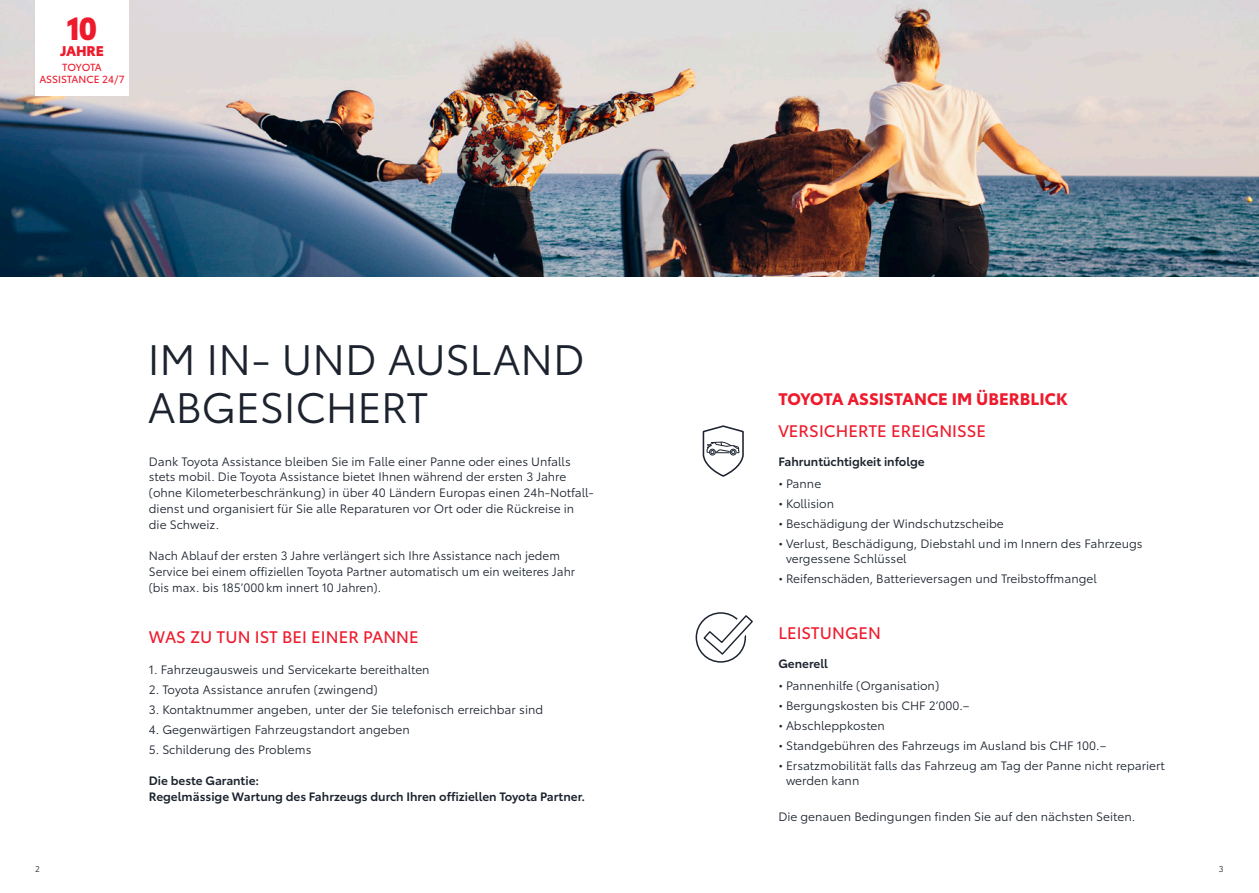
<style>
.page{position:relative;width:1259px;height:893px;background:#fff}
.page>*{position:absolute;margin:0;border:0;box-sizing:border-box;transform-origin:0 0}
.t1{font:42px/48px "Toyota Type";letter-spacing:-.005em;color:#1c232e}
.t2{font:900 31.5px "Toyota Type";color:#ee1b2d}
.t3{font:16.5px "Toyota Type";letter-spacing:.005em;color:#ee1b2d}
.t4{font:700 16.5px "Toyota Type";letter-spacing:.005em;color:#ee1b2d}
.t5{font:900 13.95px "Toyota Type";letter-spacing:-.015em;color:#ee1b2d}
.t6{font:12px/15.8px "Toyota Type";color:#1c232e}
.t7{font:600 12px/15.8px "Toyota Type";color:#1c232e}
.t8{font:10.2px/12px "Toyota Type";letter-spacing:-.015em;color:#ee1b2d;text-align:center}
.t9{font:8.25px "Toyota Type";color:#1c232e}
</style>
<div class="page">
<img style="left:0;top:0;width:1259px;height:276px">
<svg style="left:695px;top:612px;width:58px;height:51px"></svg>
<svg style="left:702px;top:425px;width:42px;height:52px"></svg>
<div style="left:35px;top:0;width:94px;height:96px;background:#fff"></div>
<h2 class="t2" style="left:66px;top:4px;width:33px">10</h2>
<p class="t5" style="left:60px;top:40px;width:45px">JAHRE</p>
<p class="t8" style="left:39px;top:61px;width:87px">TOYOTA<br>ASSISTANCE 24/7</p>
<h1 class="t1" style="left:148px;top:333px;width:438px">IM IN- UND AUSLAND<br>ABGESICHERT</h1>
<p class="t6" style="left:149px;top:453px;width:445px">Dank Toyota Assistance bleiben Sie im Falle einer Panne oder eines Unfalls stets mobil. Die Toyota Assistance bietet Ihnen während der ersten 3 Jahre (ohne Kilometerbeschränkung) in über 40 Ländern Europas einen 24h-Notfall&shy;dienst und organisiert für Sie alle Reparaturen vor Ort oder die Rückreise in die Schweiz.</p>
<p class="t6" style="left:149px;top:547px;width:428px">Nach Ablauf der ersten 3 Jahre verlängert sich Ihre Assistance nach jedem<br>Service bei einem offiziellen Toyota Partner automatisch um ein weiteres Jahr (bis max. bis 185’000km innert 10 Jahren).</p>
<h3 class="t3" style="left:149px;top:625px;width:271px">WAS ZU TUN IST BEI EINER PANNE</h3>
<p class="t6" style="left:149px;top:661px;width:282px">1. Fahrzeugausweis und Servicekarte bereithalten</p>
<p class="t6" style="left:149px;top:681px;width:230px">2. Toyota Assistance anrufen (zwingend)</p>
<p class="t6" style="left:149px;top:701px;width:396px">3. Kontaktnummer angeben, unter der Sie telefonisch erreichbar sind</p>
<p class="t6" style="left:149px;top:721px;width:262px">4. Gegenwärtigen Fahrzeugstandort angeben</p>
<p class="t6" style="left:149px;top:741px;width:164px">5. Schilderung des Problems</p>
<p class="t7" style="left:149px;top:772px;width:438px">Die beste Garantie:<br>Regelmässige Wartung des Fahrzeugs durch Ihren offiziellen Toyota Partner.</p>
<h3 class="t4" style="left:778px;top:386px;width:291px">TOYOTA ASSISTANCE IM ÜBERBLICK</h3>
<h3 class="t3" style="left:778px;top:419px;width:209px">VERSICHERTE EREIGNISSE</h3>
<p class="t7" style="left:778px;top:452px;width:148px">Fahruntüchtigkeit infolge</p>
<p class="t6" style="left:778px;top:475px;width:44px">• Panne</p>
<p class="t6" style="left:778px;top:495px;width:57px">• Kollision</p>
<p class="t6" style="left:778px;top:515px;width:227px">• Beschädigung der Windschutzscheibe</p>
<p class="t6" style="left:786px;top:535px;width:358px;text-indent:-8px">• Verlust, Beschädigung, Diebstahl und im Innern des Fahrzeugs vergessene Schlüssel</p>
<p class="t6" style="left:778px;top:570px;width:320px">• Reifenschäden, Batterieversagen und Treibstoffmangel</p>
<h3 class="t3" style="left:778px;top:621px;width:104px">LEISTUNGEN</h3>
<p class="t7" style="left:778px;top:654px;width:51px">Generell</p>
<p class="t6" style="left:778px;top:677px;width:162px">• Pannenhilfe (Organisation)</p>
<p class="t6" style="left:778px;top:697px;width:193px">• Bergungskosten bis CHF 2’000.–</p>
<p class="t6" style="left:778px;top:717px;width:108px">• Abschleppkosten</p>
<p class="t6" style="left:778px;top:737px;width:329px">• Standgebühren des Fahrzeugs im Ausland bis CHF 100.–</p>
<p class="t6" style="left:786px;top:757px;width:380px;text-indent:-8px">• Ersatzmobilität falls das Fahrzeug am Tag der Panne nicht repariert werden kann</p>
<p class="t6" style="left:778px;top:808px;width:358px">Die genauen Bedingungen finden Sie auf den nächsten Seiten.</p>
<p class="t9" style="left:35px;top:863px;width:6px">2</p>
<p class="t9" style="left:1218px;top:863px;width:6px">3</p>
</div>
